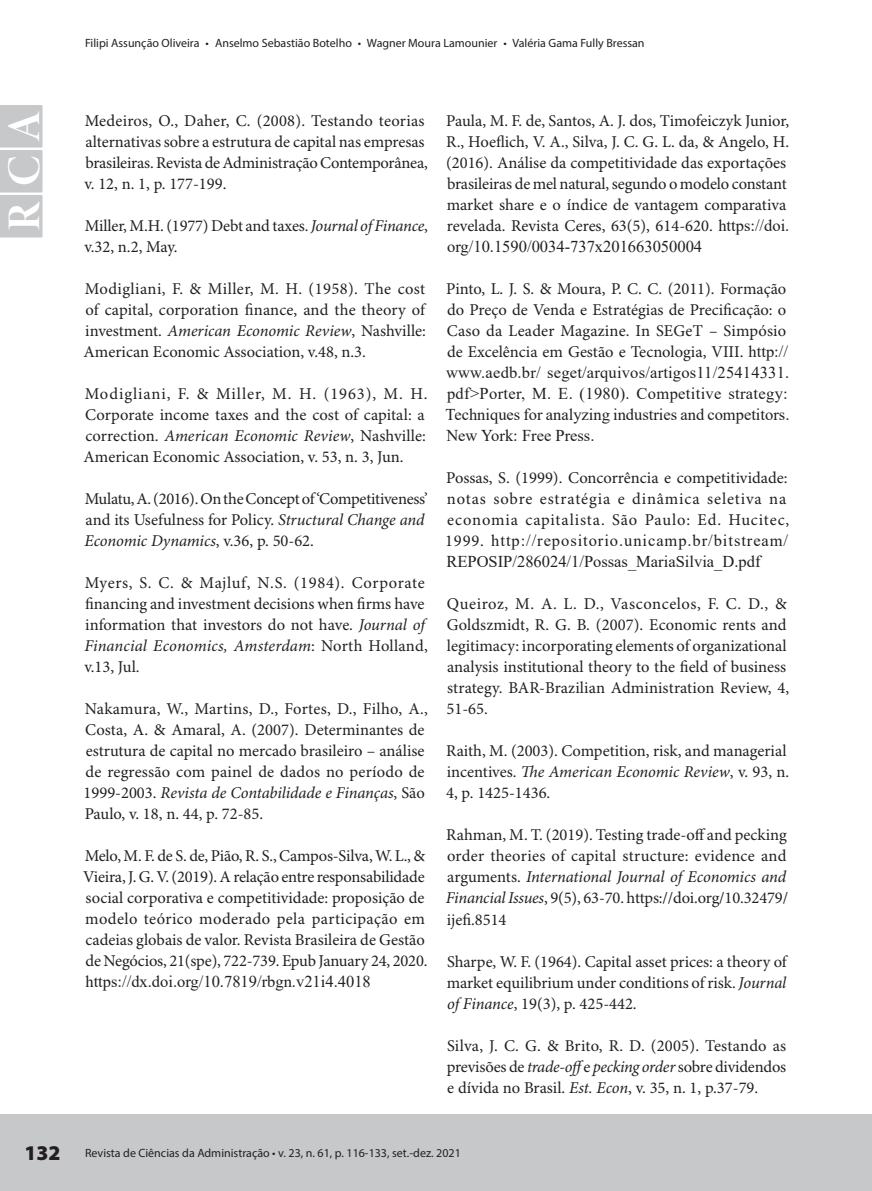
<style>
.page{position:relative;width:872px;height:1191px;background:#fff}
.page>*{position:absolute;margin:0;border:0;box-sizing:border-box;transform-origin:0 0}
.t1{font:46.8px "Minion Pro Bold Disp";color:#fff}
.t2{font:16.5px/21px "Minion Pro";color:#231f20}
.t3{font:16.5px/21px "Times New Roman";color:#231f20;text-align:justify}
.t4{font:16.5px/21px "Minion Pro";letter-spacing:.045em;color:#231f20}
.t5{font:16.5px/21px "Times New Roman";letter-spacing:.03em;color:#231f20}
.t6{font:12px "Myriad Pro";color:#231f20}
.s1{font-style:italic}
.s2{font-family:"Times New Roman"}
.s3{font-family:"Minion Pro"}
.s4{font-weight:900;font-size:21px}
</style>
<div class="page">
<div style="left:0;top:1114px;width:872px;height:77px;background:#c7c8ca"></div>
<div style="left:0;top:105px;width:43px;height:132px;background:#c7c8ca"></div>
<p class="t6" style="left:85px;top:35px;width:561px">Filipi Assunção Oliveira • Anselmo Sebastião Botelho • Wagner Moura Lamounier • Valéria Gama Fully Bressan</p>
<h1 class="t1" style="left:-4px;top:231px;width:121px;rotate:-90deg">RCA</h1>
<p class="t2" style="left:84px;top:111px;width:345px">Medeiros, O., Daher, C. (2008). Testando teorias alternativas sobre a estrutura de capital nas empresas brasileiras. Revista de Administração Contemporânea, v. 12, n. 1, p. 177-199.</p>
<p class="t2" style="left:84px;top:216px;width:345px">Miller, M.H. (1977) Debt and taxes. <span class="s1">Journal of Finance</span>, v.32, n.2, May.</p>
<p class="t2" style="left:84px;top:279px;width:344px;text-align:justify">Modigliani, F. &amp; Miller, M. H. (1958). The cost of capital, corporation finance, and the theory of investment. <span class="s1">American Economic Review</span>, Nashville:<br>American Economic Association, v.48, n.3.</p>
<p class="t2" style="left:84px;top:384px;width:345px">Modigliani, F. &amp; Miller, M. H. (1963), M. H.<br>Corporate income taxes and the cost of capital: a correction. <span class="s1">American Economic Review</span>, Nashville:<br>American Economic Association, v. 53, n. 3, Jun.</p>
<p class="t2" style="left:85px;top:489px;width:345px">Mulatu, A. (2016). On the Concept of ‘Competitiveness’ and its Usefulness for Policy. <span class="s1">Structural Change and<br>Economic Dynamics</span>, v.36, p. 50-62.</p>
<p class="t2" style="left:84px;top:573px;width:345px">Myers, S. C. &amp; Majluf, N.S. (1984). Corporate financing and investment decisions when firms have information that investors do not have. <span class="s1">Journal of Financial Economics, Amsterdam</span>: North Holland, v.13, Jul.</p>
<p class="t2" style="left:84px;top:699px;width:346px">Nakamura, W., Martins, D., Fortes, D., Filho, A., Costa, A. &amp; Amaral, A. (2007). Determinantes de estrutura de capital no mercado brasileiro – análise de regressão com painel de dados no período de 1999-2003. <span class="s1">Revista de Contabilidade e Finanças</span>, São Paulo, v. 18, n. 44, p. 72-85.</p>
<p class="t2" style="left:83px;top:846px;width:346px">Melo, M. F. de S. de, Pião, R. S., Campos-Silva, W. L., &amp; Vieira, J. G. V. (2019). A relação entre responsabilidade social corporativa e competitividade: proposição de modelo teórico moderado pela participação em cadeias globais de valor. Revista Brasileira de Gestão de Negócios, 21(spe), 722-739. Epub January 24, 2020.</p>
<p class="t3" style="left:85px;top:971px;width:287px">https://dx.doi.org/10.7819/rbgn.v21i4.4018</p>
<p class="t2" style="left:446px;top:111px;width:345px">Paula, M. F. de, Santos, A. J. dos, Timofeiczyk Junior, R., Hoeflich, V. A., Silva, J. C. G. L. da, &amp; Angelo, H. (2016). Análise da competitividade das exportações brasileiras de mel natural, segundo o modelo constant market share e o índice de vantagem comparativa revelada. Revista Ceres, 63(5), 614-620. <span class="s2">https://doi.</span></p>
<p class="t3" style="left:447px;top:236px;width:256px">org/10.1590/0034-737x201663050004</p>
<p class="t2" style="left:446px;top:279px;width:343px;text-align:justify">Pinto, L. J. S. &amp; Moura, P. C. C. (2011). Formação do Preço de Venda e Estratégias de Precificação: o Caso da Leader Magazine. In SEGeT – Simpósio de Excelência em Gestão e Tecnologia, VIII. <span class="s2">http://</span></p>
<p class="t3" style="left:445px;top:362px;width:345px">www.aedb.br/ seget/arquivos/artigos11/25414331. pdf&gt;Porter, M. E. (1980). Competitive strategy:<br>Techniques for analyzing industries and competitors.<br>New York: Free Press.</p>
<p class="t4" style="left:446px;top:468px;width:344px">Possas, S. (1999). Concorrência e competitividade: notas sobre estratégia e dinâmica seletiva na economia capitalista. São Paulo: Ed. Hucitec,</p>
<p class="t5" style="left:445px;top:530px;width:344px"><span class="s3">1999.</span> http://repositorio.unicamp.br/bitstream/<br>REPOSIP/286024/1/Possas_MariaSilvia_D.pdf</p>
<p class="t2" style="left:446px;top:594px;width:344px">Queiroz, M. A. L. D., Vasconcelos, F. C. D., &amp; Goldszmidt, R. G. B. (2007). Economic rents and legitimacy: incorporating elements of organizational analysis institutional theory to the field of business strategy. BAR-Brazilian Administration Review, 4, 51-65.</p>
<p class="t2" style="left:446px;top:741px;width:344px">Raith, M. (2003). Competition, risk, and managerial incentives. <span class="s1">The American Economic Review</span>, v. 93, n.<br>4, p. 1425-1436.</p>
<p class="t2" style="left:446px;top:825px;width:344px;text-align:justify">Rahman, M. T. (2019). Testing trade-off and pecking order theories of capital structure: evidence and arguments. <span class="s1">International Journal of Economics and Financial Issues</span>, 9(5), 63-70. https://doi.org/10.32479/ ijefi.8514</p>
<p class="t2" style="left:447px;top:951px;width:341px;text-align:justify">Sharpe, W. F. (1964). Capital asset prices: a theory of market equilibrium under conditions of risk. <span class="s1">Journal of Finance</span>, 19(3), p. 425-442.</p>
<p class="t2" style="left:447px;top:1035px;width:341px;text-align:justify">Silva, J. C. G. &amp; Brito, R. D. (2005). Testando as previsões de <span class="s1">trade-off</span>e <span class="s1">pecking order</span> sobre dividendos e dívida no Brasil. <span class="s1">Est. Econ</span>, v. 35, n. 1, p.37-79.</p>
<p class="t6" style="left:24px;top:1145px;width:438px"><span class="s4">132</span> Revista de Ciências da Administração • v. 23, n. 61, p. 116-133, set.-dez. 2021</p>
</div>
